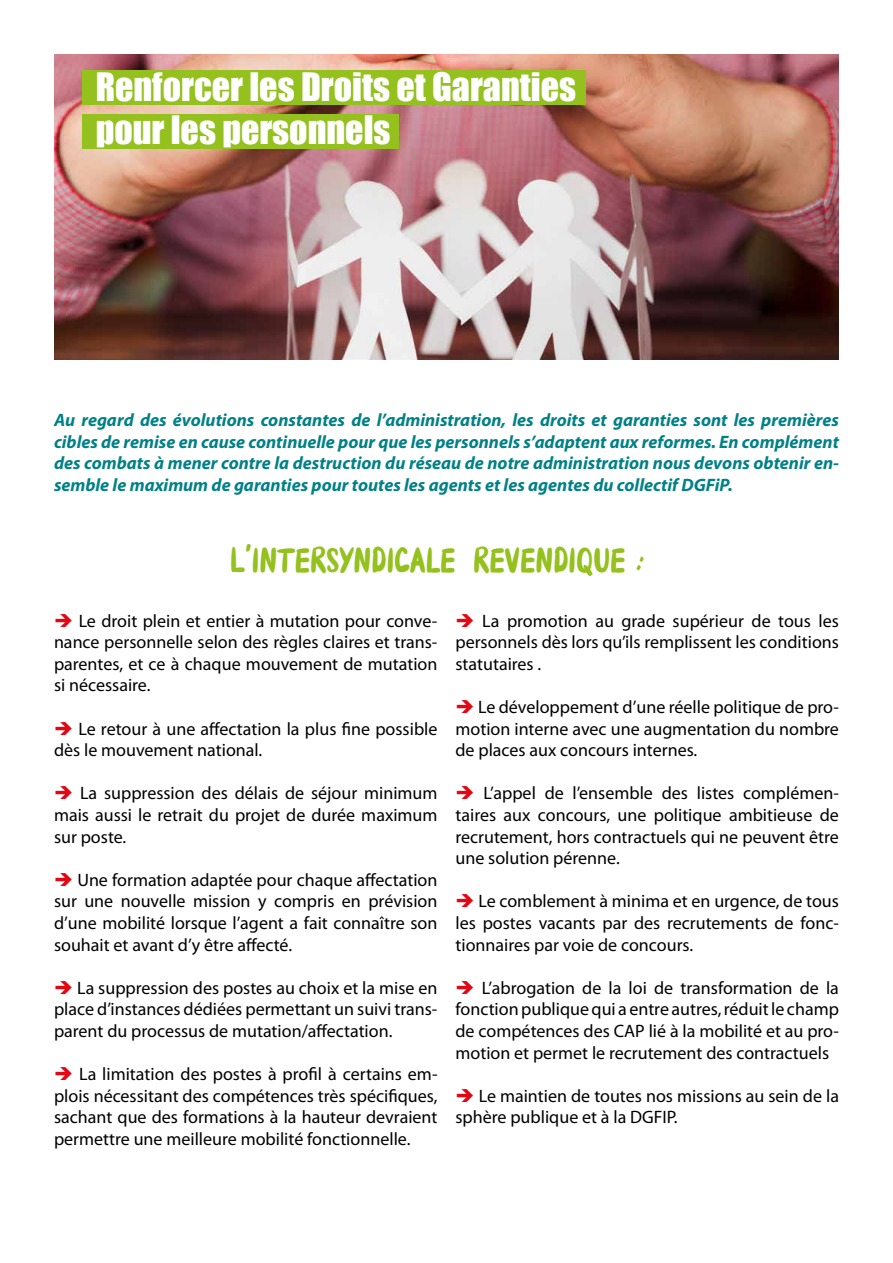
<style>
.page{position:relative;width:893px;height:1263px;background:#fff}
.page>*{position:absolute;margin:0;border:0;box-sizing:border-box;transform-origin:0 0}
.t1{font:36px/43.2px "Impact";color:#fff}
.t2{font:34.5px "Brokenbrush";color:#95c11f}
.t3{font:18px/21.6px "Myriad Pro";color:#000;text-align:justify}
.t4{font:italic 700 18px/21.6px "Myriad Pro";color:#008186;text-align:justify}
.s1{font-family:"Mark My Words"}
.s2{color:#e30613}
</style>
<div class="page">
<img style="left:54px;top:54px;width:785px;height:305px">
<div style="left:82px;top:70px;width:504px;height:34px;background:#95c11f"></div>
<div style="left:82px;top:115px;width:317px;height:34px;background:#95c11f"></div>
<h1 class="t1" style="left:96px;top:64px;width:482px">Renforcer les Droits et Garanties pour les personnels</h1>
<p class="t4" style="left:54px;top:409px;width:786px">Au regard des évolutions constantes de l’administration, les droits et garanties sont les premières cibles de remise en cause continuelle pour que les personnels s’adaptent aux reformes. En complément des combats à mener contre la destruction du réseau de notre administration nous devons obtenir en&shy;semble le maximum de garanties pour toutes les agents et les agentes du collectif DGFiP.</p>
<h2 class="t2" style="left:230px;top:537px;width:416px">L’INTERSYNDICALE REVENDIQUE <span class="s1">:</span></h2>
<p class="t3" style="left:54px;top:609px;width:385px"><span class="s2">➔</span> Le droit plein et entier à mutation pour conve&shy;nance personnelle selon des règles claires et trans&shy;parentes, et ce à chaque mouvement de mutation si nécessaire.</p>
<p class="t3" style="left:54px;top:717px;width:385px"><span class="s2">➔</span> Le retour à une affectation la plus fine possible dès le mouvement national.</p>
<p class="t3" style="left:54px;top:782px;width:385px"><span class="s2">➔</span> La suppression des délais de séjour minimum mais aussi le retrait du projet de durée maximum sur poste.</p>
<p class="t3" style="left:54px;top:869px;width:385px"><span class="s2">➔</span> Une formation adaptée pour chaque affectation sur une nouvelle mission y compris en prévision d’une mobilité lorsque l’agent a fait connaître son souhait et avant d’y être affecté.</p>
<p class="t3" style="left:54px;top:977px;width:385px"><span class="s2">➔</span> La suppression des postes au choix et la mise en place d’instances dédiées permettant un suivi trans&shy;parent du processus de mutation/affectation.</p>
<p class="t3" style="left:54px;top:1063px;width:385px"><span class="s2">➔</span> La limitation des postes à profil à certains em&shy;plois nécessitant des compétences très spécifiques, sachant que des formations à la hauteur devraient permettre une meilleure mobilité fonctionnelle.</p>
<p class="t3" style="left:455px;top:609px;width:385px"><span class="s2">➔</span> La promotion au grade supérieur de tous les personnels dès lors qu’ils remplissent les conditions statutaires .</p>
<p class="t3" style="left:455px;top:696px;width:385px"><span class="s2">➔</span> Le développement d’une réelle politique de pro&shy;motion interne avec une augmentation du nombre de places aux concours internes.</p>
<p class="t3" style="left:455px;top:782px;width:385px"><span class="s2">➔</span> L’appel de l’ensemble des listes complémen&shy;taires aux concours, une politique ambitieuse de recrutement, hors contractuels qui ne peuvent être une solution pérenne.</p>
<p class="t3" style="left:455px;top:890px;width:385px"><span class="s2">➔</span> Le comblement à minima et en urgence, de tous les postes vacants par des recrutements de fonc&shy;tionnaires par voie de concours.</p>
<p class="t3" style="left:455px;top:977px;width:385px"><span class="s2">➔</span> L’abrogation de la loi de transformation de la fonction publique qui a entre autres, réduit le champ de compétences des CAP lié à la mobilité et au pro&shy;motion et permet le recrutement des contractuels</p>
<p class="t3" style="left:455px;top:1085px;width:385px"><span class="s2">➔</span> Le maintien de toutes nos missions au sein de la sphère publique et à la DGFIP.</p>
</div>
